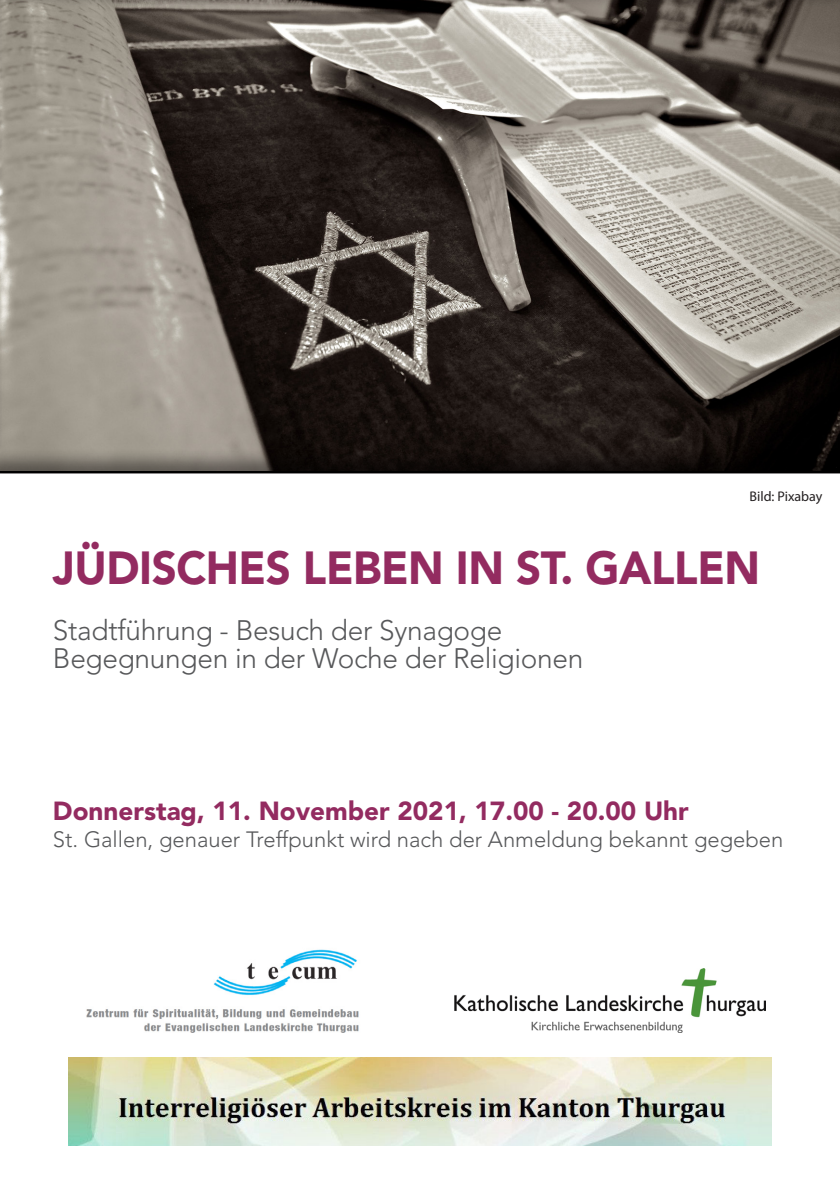
<style>
.page{position:relative;width:840px;height:1191px;background:#fff}
.page>*{position:absolute;margin:0;border:0;box-sizing:border-box;transform-origin:0 0}
.t1{font:900 46px "Avenir LT Std";letter-spacing:-.01em;color:#932b60;scale:.95 1}
.t2{font:300 28px "Avenir LT Std";letter-spacing:-.01em;color:#57585a}
.t3{font:900 26px "Avenir LT Std";color:#932b60}
.Text{font:300 22px "Avenir LT Std";color:#57585a}
.t4{font:14px "Myriad Pro";color:#231f20}
</style>
<div class="page">
<img style="left:86px;top:949px;width:273px;height:83px">
<div style="left:0;top:0;width:839px;height:477px;background:#231f20;opacity:.5"></div>
<img style="left:454px;top:968px;width:311px;height:64px">
<img style="left:68px;top:1058px;width:703px;height:87px">
<p class="t4" style="left:749px;top:487px;width:74px">Bild: Pixabay</p>
<p class="t1" style="left:53px;top:540px;width:745px">JÜDISCHES LEBEN IN ST. GALLEN</p>
<p class="t2" style="left:53px;top:614px;width:450px">Stadtführung - Besuch der Synagoge</p>
<p class="t2" style="left:53px;top:642px;width:531px">Begegnungen in der Woche der Religionen</p>
<p class="t3" style="left:53px;top:795px;width:637px">Donnerstag, 11. November 2021, 17.00 - 20.00 Uhr</p>
<p class="Text" style="left:53px;top:826px;width:731px">St. Gallen, genauer Treffpunkt wird nach der Anmeldung bekannt gegeben</p>
</div>
